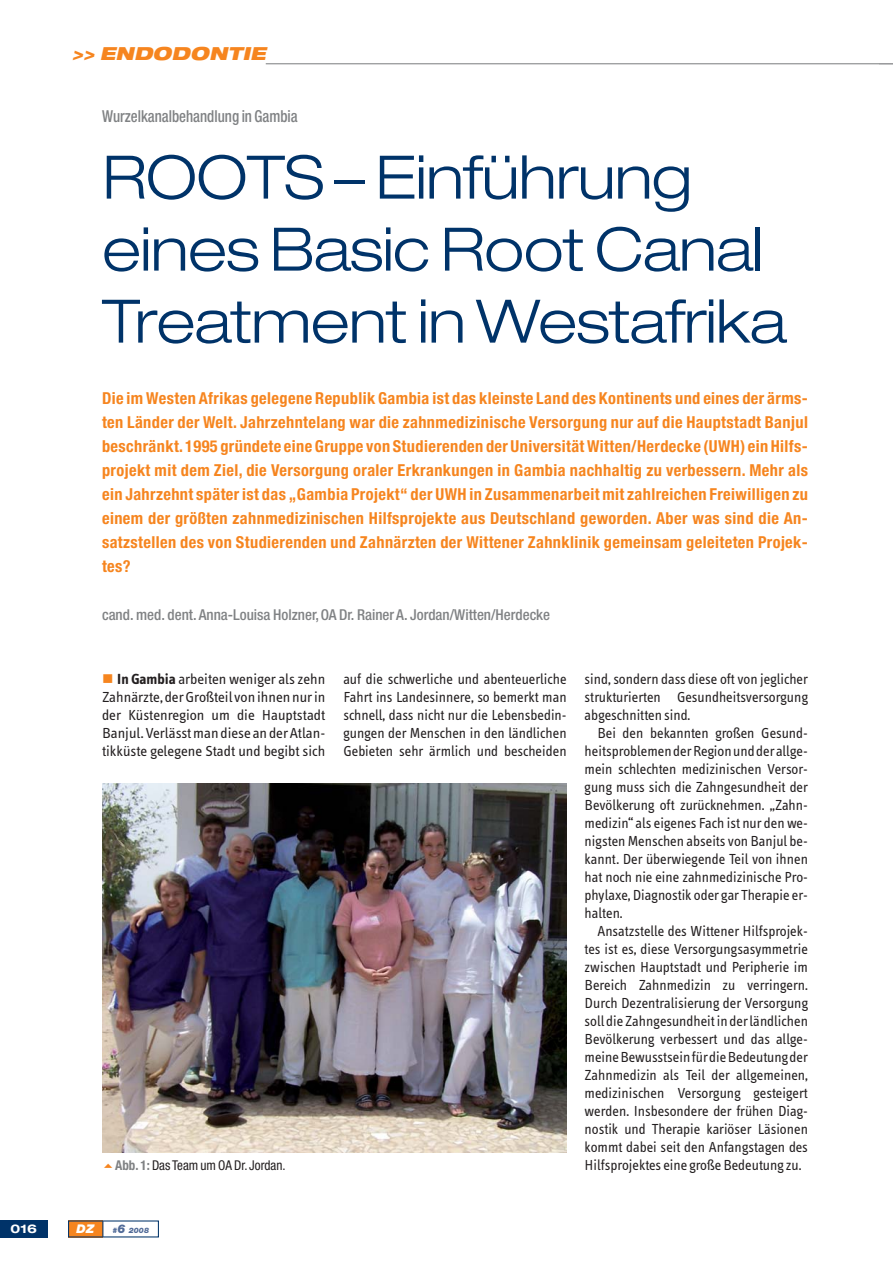
<style>
.page{position:relative;width:893px;height:1263px;background:#fff}
.page>*{position:absolute;margin:0;border:0;box-sizing:border-box;transform-origin:0 0}
.t1{font:300 expanded 60px/72px "Helvetica Neue";letter-spacing:-.01em;color:#003369}
.t2{font:italic 900 expanded 18px "Helvetica Neue";color:#f6851f}
.t3{font:700 condensed 16.5px/24px "Helvetica Neue";letter-spacing:.025em;color:#f6851f;text-align:justify}
.t4{font:500 condensed 16.5px "Helvetica Neue";color:#808284;scale:.9 1}
.t5{font:15px/18px "Info Text";color:#231f20;text-align:justify}
.t6{font:500 condensed 15px "Helvetica Neue";color:#808284}
.t7{font:condensed 13.5px "Helvetica Neue";color:#231f20}
.t8{font:700 expanded 12px "Helvetica Neue";color:#fff}
.t9{font:italic 900 12px "Helvetica Neue";color:#fff}
.t10{font:italic 900 7.5px "Helvetica Neue";color:#516b98}
.s1{font-weight:700}
.s2{font-weight:700;color:#808284}
.s3{font-size:12px}
</style>
<div class="page">
<div style="left:68px;top:1220px;width:35px;height:17px;background:#f6851f"></div>
<div style="left:0;top:1220px;width:48px;height:17px;background:#003369"></div>
<svg style="left:102px;top:1221px;width:1px;height:16px"></svg>
<hr style="left:266px;top:63px;width:627px;height:1px;background:#808284">
<img style="left:102px;top:783px;width:464px;height:369px">
<p class="t2" style="left:72px;top:46px;width:198px">&gt;&gt; ENDODONTIE</p>
<p class="t4" style="left:102px;top:111px;width:219px">Wurzelkanalbehandlung in Gambia</p>
<h1 class="t1" style="left:102px;top:147px;width:686px">ROOTS – Einführung eines Basic Root Canal<br>Treatment in Westafrika</h1>
<p class="t3" style="left:102px;top:388px;width:707px">Die im Westen Afrikas gelegene Republik Gambia ist das kleinste Land des Kontinents und eines der ärms&shy;ten Länder der Welt. Jahrzehntelang war die zahnmedizinische Versorgung nur auf die Hauptstadt Banjul beschränkt.1995 gründete eine Gruppe von Studierenden der Universität Witten/Herdecke (UWH) ein Hilfs&shy;projekt mit dem Ziel, die Versorgung oraler Erkrankungen in Gambia nachhaltig zu verbessern. Mehr als ein Jahrzehnt später ist das „Gambia Projekt“ der UWH in Zusammenarbeit mit zahlreichen Freiwilligen zu einem der größten zahnmedizinischen Hilfsprojekte aus Deutschland geworden. Aber was sind die An&shy;satzstellen des von Studierenden und Zahnärzten der Wittener Zahnklinik gemeinsam geleiteten Projek&shy;tes?</p>
<p class="t6" style="left:102px;top:609px;width:449px">cand. med. dent. Anna-Louisa Holzner, OA Dr. Rainer A. Jordan/Witten/Herdecke</p>
<p class="t5" style="left:102px;top:672px;width:225px;text-indent:15px"><span class="s1">In Gambia</span> arbeiten weniger als zehn Zahnärzte, der Großteil von ihnen nur in der Küstenregion um die Hauptstadt Banjul. Verlässt man diese an der Atlan&shy;tikküste gelegene Stadt und begibt sich</p>
<p class="t5" style="left:343px;top:672px;width:225px">auf die schwerliche und abenteuerliche Fahrt ins Landesinnere, so bemerkt man schnell, dass nicht nur die Lebensbedin&shy;gungen der Menschen in den ländlichen Gebieten sehr ärmlich und bescheiden</p>
<p class="t5" style="left:585px;top:672px;width:225px">sind, sondern dass diese oft von jeglicher strukturierten Gesundheitsversorgung abgeschnitten sind.</p>
<p class="t5" style="left:585px;top:726px;width:225px;text-indent:13px">Bei den bekannten großen Gesund&shy;heitsproblemen der Region und der allge&shy;mein schlechten medizinischen Versor&shy;gung muss sich die Zahngesundheit der Bevölkerung oft zurücknehmen. „Zahn&shy;medizin“ als eigenes Fach ist nur den we&shy;nigsten Menschen abseits von Banjul be&shy;kannt. Der überwiegende Teil von ihnen hat noch nie eine zahnmedizinische Pro&shy;phylaxe, Diagnostik oder gar Therapie er&shy;halten.</p>
<p class="t5" style="left:585px;top:924px;width:225px;text-indent:13px">Ansatzstelle des Wittener Hilfsprojek&shy;tes ist es, diese Versorgungsasymmetrie zwischen Hauptstadt und Peripherie im Bereich Zahnmedizin zu verringern.<br>Durch Dezentralisierung der Versorgung soll die Zahngesundheit in der ländlichen Bevölkerung verbessert und das allge&shy;meine Bewusstsein für die Bedeutung der Zahnmedizin als Teil der allgemeinen, medizinischen Versorgung gesteigert werden. Insbesondere der frühen Diag&shy;nostik und Therapie kariöser Läsionen kommt dabei seit den Anfangstagen des Hilfsprojektes eine große Bedeutung zu.</p>
<p class="t7" style="left:115px;top:1161px;width:172px"><span class="s2">Abb. 1:</span> Das Team um OA Dr. Jordan.</p>
<p class="t8" style="left:11px;top:1224px;width:28px">016</p>
<p class="t9" style="left:77px;top:1224px;width:19px">DZ</p>
<p class="t10" style="left:112px;top:1227px;width:38px">#<span class="s3">6</span> 2008</p>
</div>
